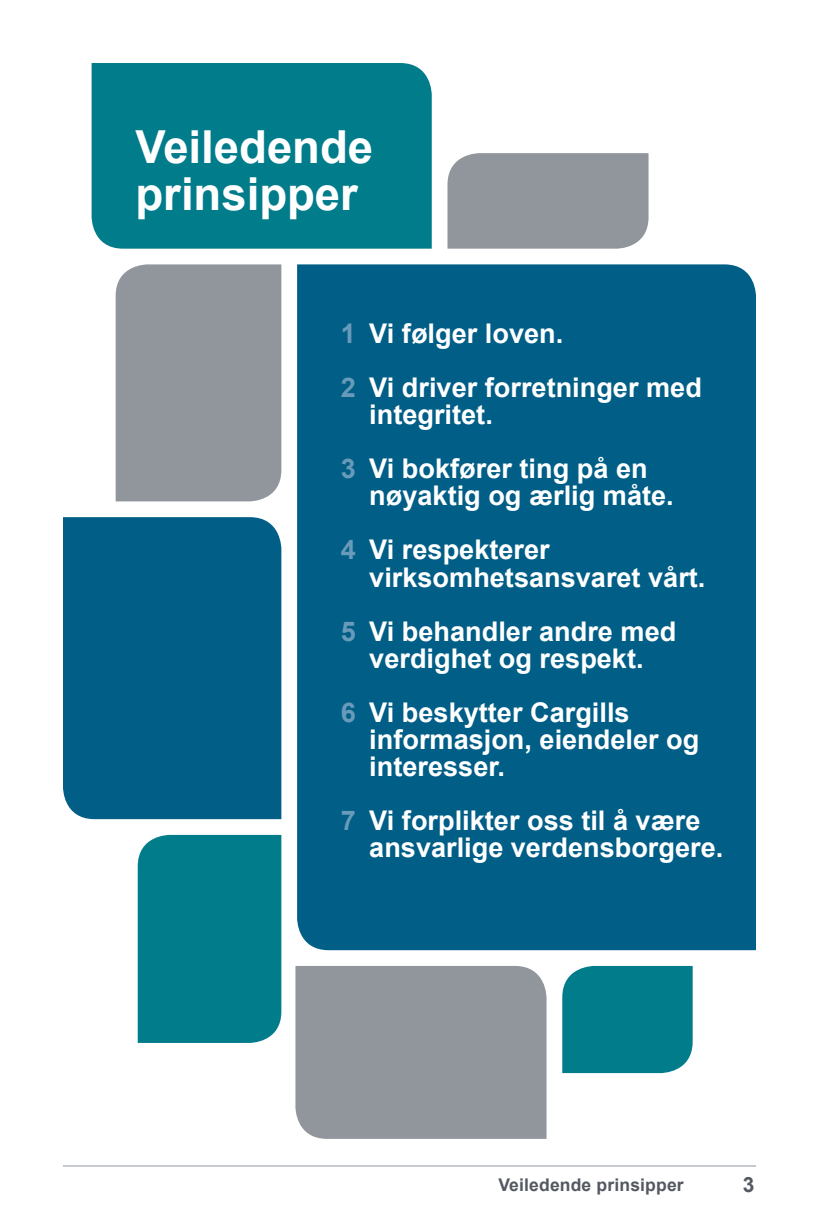
<style>
.page{position:relative;width:819px;height:1229px;background:#fff}
.page>*{position:absolute;margin:0;border:0;box-sizing:border-box;transform-origin:0 0}
.t1{font:700 45.5px/47.2px "Arial";color:#fff}
.t2{font:700 27.12px/54.1px "Arial";color:#fff}
.t3{font:700 21px "Arial";color:#545861}
.t4{font:700 17.5px "Arial";letter-spacing:.01em;color:#545861}
.s1{color:#689ab9}
</style>
<div class="page">
<hr style="left:63px;top:1165px;width:693px;height:1px;background:#91969d">
<div style="left:92px;top:63px;width:340px;height:186px;background:#007c8b"></div>
<div style="left:297px;top:264px;width:459px;height:686px;background:#005e87"></div>
<div style="left:448px;top:153px;width:201px;height:96px;background:#91969d"></div>
<div style="left:116px;top:264px;width:165px;height:237px;background:#91969d"></div>
<div style="left:63px;top:517px;width:218px;height:302px;background:#005e87"></div>
<div style="left:138px;top:835px;width:143px;height:208px;background:#007c8b"></div>
<div style="left:295px;top:966px;width:252px;height:172px;background:#91969d"></div>
<div style="left:562px;top:966px;width:131px;height:107px;background:#007c8b"></div>
<h1 class="t1" style="left:136px;top:125px;width:239px">Veiledende prinsipper</h1>
<p class="t2" style="left:341px;top:307px;width:363px"><span class="s1">1</span> Vi følger loven.<br><span class="s1">2</span> Vi driver forretninger med</p>
<p class="t2" style="left:341px;top:388px;width:308px;text-indent:29px">integritet.<br><span class="s1">3</span> Vi bokfører ting på en</p>
<p class="t2" style="left:341px;top:470px;width:335px;text-indent:29px">nøyaktig og ærlig måte.<br><span class="s1">4</span> Vi respekterer</p>
<p class="t2" style="left:341px;top:551px;width:366px;text-indent:29px">virksomhetsansvaret vårt.<br><span class="s1">5</span> Vi behandler andre med</p>
<p class="t2" style="left:341px;top:632px;width:304px;text-indent:29px">verdighet og respekt.<br><span class="s1">6</span> Vi beskytter Cargills</p>
<p class="t2" style="left:369px;top:726px;width:332px;line-height:27.1px">informasjon, eiendeler og interesser.</p>
<p class="t2" style="left:369px;top:808px;width:355px;line-height:27.1px;text-indent:-29px"><span class="s1">7</span> Vi forplikter oss til å være ansvarlige verdensborgere.</p>
<p class="t4" style="left:498px;top:1173px;width:187px">Veiledende prinsipper</p>
<p class="t3" style="left:743px;top:1170px;width:13px">3</p>
</div>
